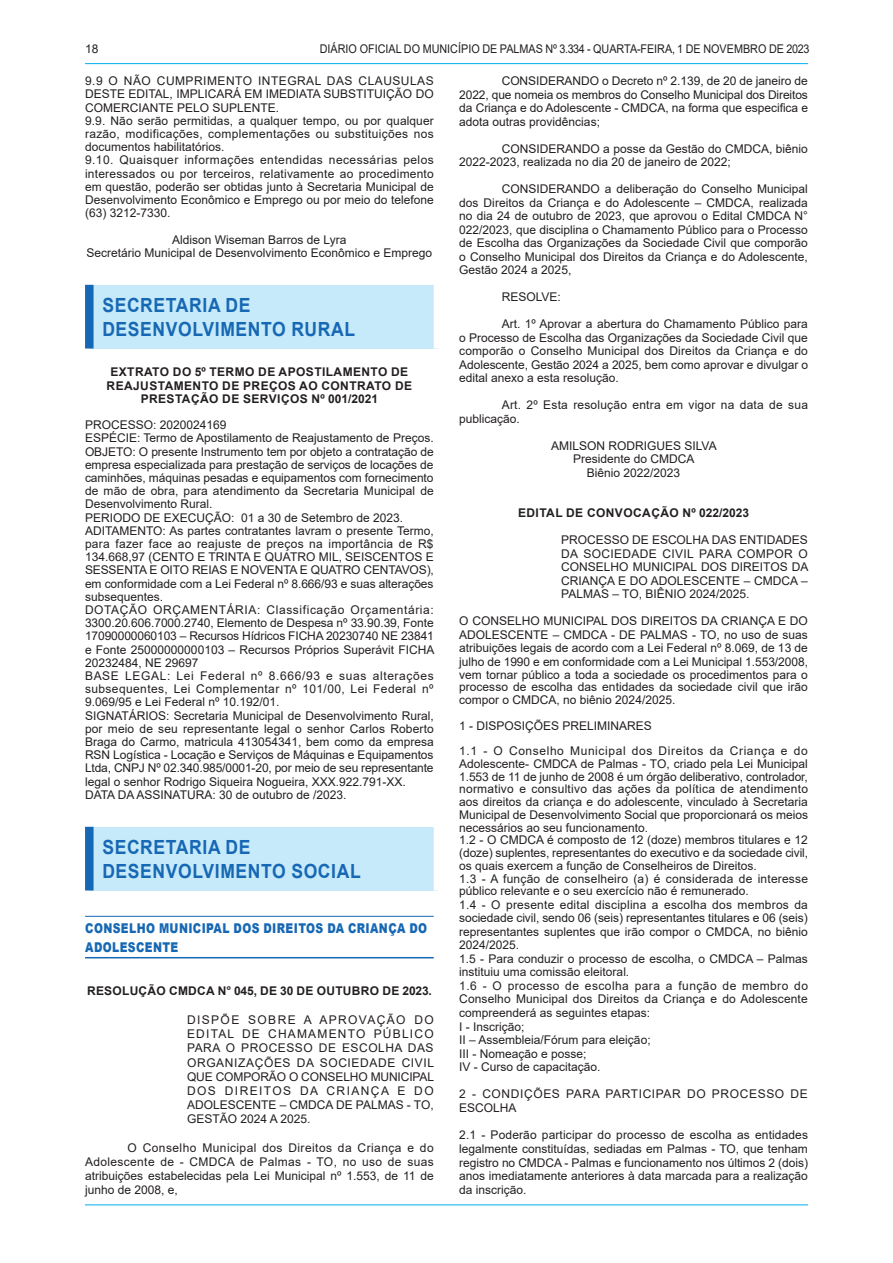
<style>
.page{position:relative;width:893px;height:1263px;background:#fff}
.page>*{position:absolute;margin:0;border:0;box-sizing:border-box;transform-origin:0 0}
.CHANCELA{font:700 19.5px/24px "Arial";letter-spacing:.035em;color:#1768b4;scale:.9 1}
.SUBCHANCELAS{font:900 13.5px/19.2px "Arial";letter-spacing:.035em;color:#1768b4;scale:.8 1}
.SEM_PARAGRAFO{font:12px/13.2px "Arial";color:#231f20;text-align:justify}
.TEXTO{font:12px/13.5px "Arial";color:#231f20;text-align:justify}
.EMENTA{font:12px/14.2px "Arial";color:#231f20;text-align:justify}
.TITULO{font:700 12px/13.2px "Arial";letter-spacing:.035em;color:#231f20;text-align:center}
.ASSINATURA{font:12px "Arial";color:#231f20}
.SEM_PARAGRAFO-2{font:12px "Arial";color:#231f20;scale:.9 1}
.TEXTO-2{font:12px/13.5px "Arial";letter-spacing:.02em;color:#231f20}
.SEM_PARAGRAFO-3{font:12px/13.6px "Arial";letter-spacing:.05em;color:#231f20}
</style>
<div class="page">
<hr style="left:85px;top:63px;width:723px;height:1px;background:#00aeef">
<hr style="left:85px;top:1204px;width:723px;height:1px;background:#00aeef">
<hr style="left:85px;top:916px;width:349px;height:1px;background:#1768b4">
<hr style="left:85px;top:957px;width:349px;height:1px;background:#1768b4">
<div style="left:89px;top:285px;width:349px;height:63px;background:#c6eafa"></div>
<div style="left:85px;top:285px;width:9px;height:63px;background:#1768b4"></div>
<div style="left:434px;top:285px;width:8px;height:63px;background:#fff"></div>
<div style="left:89px;top:827px;width:349px;height:63px;background:#c6eafa"></div>
<div style="left:85px;top:827px;width:9px;height:63px;background:#1768b4"></div>
<div style="left:434px;top:827px;width:8px;height:63px;background:#fff"></div>
<p class="SEM_PARAGRAFO" style="left:85px;top:42px;width:15px">18</p>
<p class="SEM_PARAGRAFO-2" style="left:320px;top:40px;width:545px">DIÁRIO OFICIAL DO MUNICÍPIO DE PALMAS Nº 3.334 - QUARTA-FEIRA, 1 DE NOVEMBRO DE 2023</p>
<p class="SEM_PARAGRAFO" style="left:85px;top:74px;width:350px">9.9 O NÃO CUMPRIMENTO INTEGRAL DAS CLAUSULAS DESTE EDITAL, IMPLICARÁ EM IMEDIATA SUBSTITUIÇÃO DO COMERCIANTE PELO SUPLENTE.</p>
<p class="SEM_PARAGRAFO" style="left:85px;top:114px;width:350px">9.9. Não serão permitidas, a qualquer tempo, ou por qualquer razão, modificações, complementações ou substituições nos documentos habilitatórios.</p>
<p class="SEM_PARAGRAFO" style="left:85px;top:154px;width:350px">9.10. Quaisquer informações entendidas necessárias pelos interessados ou por terceiros, relativamente ao procedimento em questão, poderão ser obtidas junto à Secretaria Municipal de Desenvolvimento Econômico e Emprego ou por meio do telefone (63) 3212-7330.</p>
<p class="ASSINATURA" style="left:172px;top:231px;width:176px">Aldison Wiseman Barros de Lyra</p>
<p class="ASSINATURA" style="left:87px;top:244px;width:347px">Secretário Municipal de Desenvolvimento Econômico e Emprego</p>
<p class="CHANCELA" style="left:102px;top:293px;width:282px">SECRETARIA DE<br>DESENVOLVIMENTO RURAL</p>
<p class="TITULO" style="left:107px;top:366px;width:307px">EXTRATO DO 5º TERMO DE APOSTILAMENTO DE<br>REAJUSTAMENTO DE PREÇOS AO CONTRATO DE<br>PRESTAÇÃO DE SERVIÇOS Nº 001/2021</p>
<p class="SEM_PARAGRAFO" style="left:85px;top:418px;width:143px">PROCESSO: 2020024169</p>
<p class="SEM_PARAGRAFO" style="left:85px;top:431px;width:350px">ESPÉCIE: Termo de Apostilamento de Reajustamento de Preços.</p>
<p class="SEM_PARAGRAFO" style="left:85px;top:445px;width:350px">OBJETO: O presente Instrumento tem por objeto a contratação de empresa especializada para prestação de serviços de locações de caminhões, máquinas pesadas e equipamentos com fornecimento de mão de obra, para atendimento da Secretaria Municipal de Desenvolvimento Rural.</p>
<p class="SEM_PARAGRAFO" style="left:85px;top:511px;width:320px">PERIODO DE EXECUÇÃO: 01 a 30 de Setembro de 2023.</p>
<p class="SEM_PARAGRAFO" style="left:85px;top:524px;width:350px">ADITAMENTO: As partes contratantes lavram o presente Termo, para fazer face ao reajuste de preços na importância de R$ 134.668,97 (CENTO E TRINTA E QUATRO MIL, SEISCENTOS E SESSENTA E OITO REIAS E NOVENTA E QUATRO CENTAVOS), em conformidade com a Lei Federal nº 8.666/93 e suas alterações subsequentes.</p>
<p class="SEM_PARAGRAFO" style="left:85px;top:603px;width:351px">DOTAÇÃO ORÇAMENTÁRIA: Classificação Orçamentária:<br>3300.20.606.7000.2740, Elemento de Despesa nº 33.90.39, Fonte 17090000060103 – Recursos Hídricos FICHA 20230740 NE 23841 e Fonte 25000000000103 – Recursos Próprios Superávit FICHA 20232484, NE 29697</p>
<p class="SEM_PARAGRAFO" style="left:85px;top:669px;width:350px">BASE LEGAL: Lei Federal nº 8.666/93 e suas alterações subsequentes, Lei Complementar nº 101/00, Lei Federal nº 9.069/95 e Lei Federal nº 10.192/01.</p>
<p class="SEM_PARAGRAFO" style="left:85px;top:709px;width:350px">SIGNATÁRIOS: Secretaria Municipal de Desenvolvimento Rural, por meio de seu representante legal o senhor Carlos Roberto Braga do Carmo, matricula 413054341, bem como da empresa RSN Logística - Locação e Serviços de Máquinas e Equipamentos Ltda, CNPJ Nº 02.340.985/0001-20, por meio de seu representante legal o senhor Rodrigo Siqueira Nogueira, XXX.922.791-XX.</p>
<p class="SEM_PARAGRAFO" style="left:85px;top:788px;width:263px">DATA DA ASSINATURA: 30 de outubro de /2023.</p>
<p class="TEXTO" style="left:459px;top:74px;width:350px;text-indent:43px">CONSIDERANDO o Decreto nº 2.139, de 20 de janeiro de 2022, que nomeia os membros do Conselho Municipal dos Direitos da Criança e do Adolescente - CMDCA, na forma que especifica e adota outras providências;</p>
<p class="TEXTO" style="left:459px;top:142px;width:350px;text-indent:43px">CONSIDERANDO a posse da Gestão do CMDCA, biênio<br>2022-2023, realizada no dia 20 de janeiro de 2022;</p>
<p class="TEXTO" style="left:459px;top:182px;width:350px;text-indent:43px">CONSIDERANDO a deliberação do Conselho Municipal dos Direitos da Criança e do Adolescente – CMDCA, realizada no dia 24 de outubro de 2023, que aprovou o Edital CMDCA N° 022/2023, que disciplina o Chamamento Público para o Processo de Escolha das Organizações da Sociedade Civil que comporão o Conselho Municipal dos Direitos da Criança e do Adolescente, Gestão 2024 a 2025,</p>
<p class="TEXTO" style="left:502px;top:290px;width:61px">RESOLVE:</p>
<p class="TEXTO" style="left:459px;top:317px;width:350px;text-indent:43px">Art. 1º Aprovar a abertura do Chamamento Público para o Processo de Escolha das Organizações da Sociedade Civil que comporão o Conselho Municipal dos Direitos da Criança e do Adolescente, Gestão 2024 a 2025, bem como aprovar e divulgar o edital anexo a esta resolução.</p>
<p class="TEXTO-2" style="left:459px;top:398px;width:350px;text-indent:43px">Art. 2º Esta resolução entra em vigor na data de sua publicação.</p>
<p class="ASSINATURA" style="left:551px;top:437px;width:167px">AMILSON RODRIGUES SILVA</p>
<p class="ASSINATURA" style="left:573px;top:451px;width:123px">Presidente do CMDCA</p>
<p class="ASSINATURA" style="left:587px;top:464px;width:95px">Biênio 2022/2023</p>
<p class="TITULO" style="left:518px;top:507px;width:233px">EDITAL DE CONVOCAÇÃO Nº 022/2023</p>
<p class="EMENTA" style="left:561px;top:533px;width:249px;line-height:13.5px">PROCESSO DE ESCOLHA DAS ENTIDADES DA SOCIEDADE CIVIL PARA COMPOR O CONSELHO MUNICIPAL DOS DIREITOS DA CRIANÇA E DO ADOLESCENTE – CMDCA – PALMAS – TO, BIÊNIO 2024/2025.</p>
<p class="SEM_PARAGRAFO" style="left:459px;top:614px;width:350px">O CONSELHO MUNICIPAL DOS DIREITOS DA CRIANÇA E DO ADOLESCENTE – CMDCA - DE PALMAS - TO, no uso de suas atribuições legais de acordo com a Lei Federal nº 8.069, de 13 de julho de 1990 e em conformidade com a Lei Municipal 1.553/2008, vem tornar público a toda a sociedade os procedimentos para o processo de escolha das entidades da sociedade civil que irão compor o CMDCA, no biênio 2024/2025.</p>
<p class="SEM_PARAGRAFO" style="left:459px;top:719px;width:194px">1 - DISPOSIÇÕES PRELIMINARES</p>
<p class="SEM_PARAGRAFO" style="left:459px;top:744px;width:350px;line-height:12.8px">1.1 - O Conselho Municipal dos Direitos da Criança e do Adolescente- CMDCA de Palmas - TO, criado pela Lei Municipal 1.553 de 11 de junho de 2008 é um órgão deliberativo, controlador, normativo e consultivo das ações da política de atendimento aos direitos da criança e do adolescente, vinculado à Secretaria Municipal de Desenvolvimento Social que proporcionará os meios necessários ao seu funcionamento.</p>
<p class="SEM_PARAGRAFO" style="left:459px;top:834px;width:350px;line-height:12.8px">1.2 - O CMDCA é composto de 12 (doze) membros titulares e 12 (doze) suplentes, representantes do executivo e da sociedade civil, os quais exercem a função de Conselheiros de Direitos.</p>
<p class="SEM_PARAGRAFO" style="left:459px;top:872px;width:350px;line-height:12.8px">1.3 - A função de conselheiro (a) é considerada de interesse público relevante e o seu exercício não é remunerado.</p>
<p class="SEM_PARAGRAFO" style="left:459px;top:898px;width:350px">1.4 - O presente edital disciplina a escolha dos membros da sociedade civil, sendo 06 (seis) representantes titulares e 06 (seis) representantes suplentes que irão compor o CMDCA, no biênio 2024/2025.</p>
<p class="SEM_PARAGRAFO" style="left:459px;top:951px;width:350px">1.5 - Para conduzir o processo de escolha, o CMDCA – Palmas instituiu uma comissão eleitoral.</p>
<p class="SEM_PARAGRAFO" style="left:459px;top:978px;width:350px;line-height:13.6px">1.6 - O processo de escolha para a função de membro do Conselho Municipal dos Direitos da Criança e do Adolescente compreenderá as seguintes etapas:</p>
<p class="SEM_PARAGRAFO" style="left:459px;top:1020px;width:67px">I - Inscrição;</p>
<p class="SEM_PARAGRAFO" style="left:459px;top:1033px;width:193px">II – Assembleia/Fórum para eleição;</p>
<p class="SEM_PARAGRAFO" style="left:459px;top:1047px;width:129px">III - Nomeação e posse;</p>
<p class="SEM_PARAGRAFO" style="left:459px;top:1060px;width:143px">IV - Curso de capacitação.</p>
<p class="SEM_PARAGRAFO-3" style="left:459px;top:1087px;width:350px">2 - CONDIÇÕES PARA PARTICIPAR DO PROCESSO DE<br>ESCOLHA</p>
<p class="SEM_PARAGRAFO" style="left:459px;top:1128px;width:350px;line-height:13.6px">2.1 - Poderão participar do processo de escolha as entidades legalmente constituídas, sediadas em Palmas - TO, que tenham registro no CMDCA - Palmas e funcionamento nos últimos 2 (dois) anos imediatamente anteriores à data marcada para a realização da inscrição.</p>
<p class="CHANCELA" style="left:102px;top:835px;width:289px">SECRETARIA DE<br>DESENVOLVIMENTO SOCIAL</p>
<p class="SUBCHANCELAS" style="left:85px;top:918px;width:429px">CONSELHO MUNICIPAL DOS DIREITOS DA CRIANÇA DO<br>ADOLESCENTE</p>
<p class="TITULO" style="left:87px;top:984px;width:346px">RESOLUÇÃO CMDCA N° 045, DE 30 DE OUTUBRO DE 2023.</p>
<p class="EMENTA" style="left:187px;top:1012px;width:249px">DISPÕE SOBRE A APROVAÇÃO DO EDITAL DE CHAMAMENTO PÚBLICO PARA O PROCESSO DE ESCOLHA DAS ORGANIZAÇÕES DA SOCIEDADE CIVIL QUE COMPORÃO O CONSELHO MUNICIPAL DOS DIREITOS DA CRIANÇA E DO ADOLESCENTE – CMDCA DE PALMAS - TO, GESTÃO 2024 A 2025.</p>
<p class="TEXTO" style="left:85px;top:1141px;width:350px;line-height:14px;text-indent:43px">O Conselho Municipal dos Direitos da Criança e do Adolescente de - CMDCA de Palmas - TO, no uso de suas atribuições estabelecidas pela Lei Municipal nº 1.553, de 11 de junho de 2008, e,</p>
</div>
